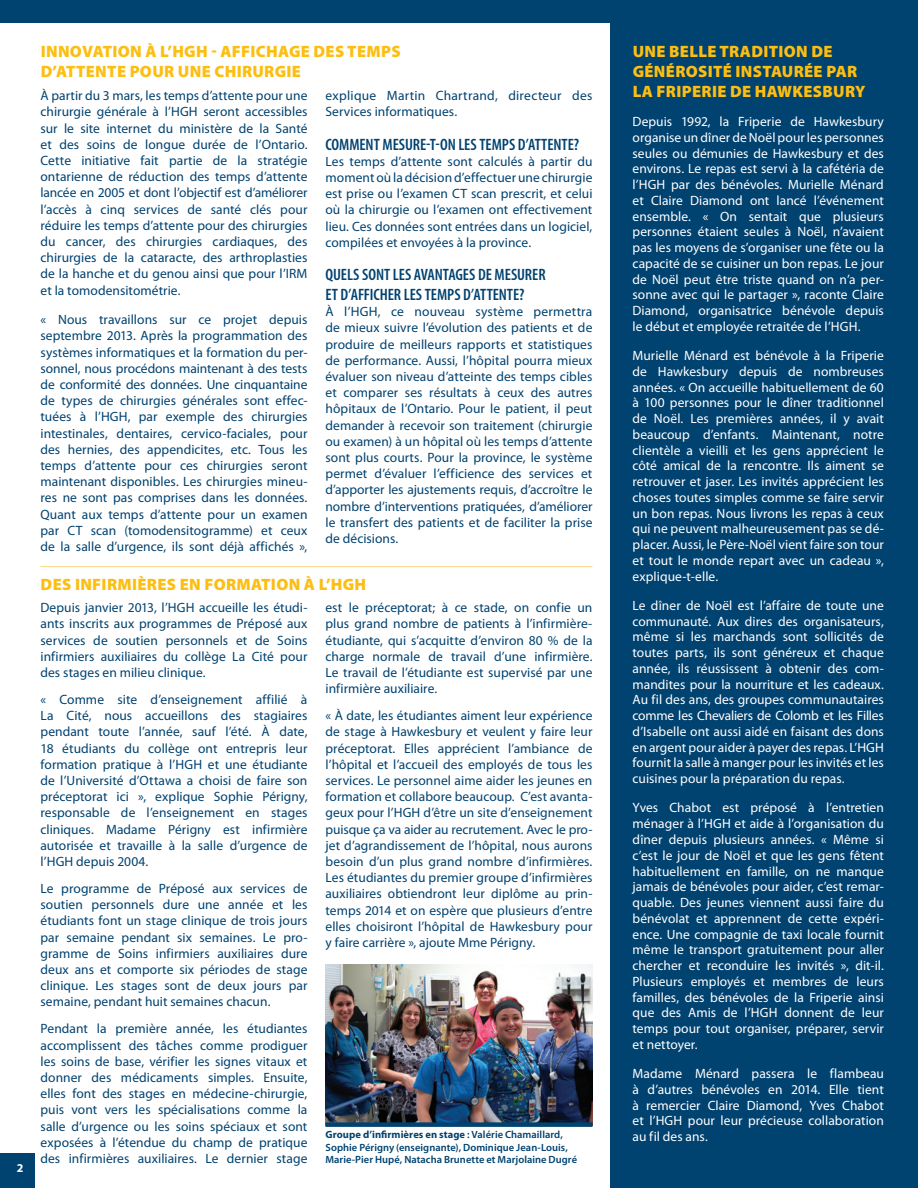
<style>
.page{position:relative;width:918px;height:1188px;background:#fff}
.page>*{position:absolute;margin:0;border:0;box-sizing:border-box;transform-origin:0 0}
.t1{font:900 16.5px/19.8px "Myriad Pro";letter-spacing:.02em;color:#fdbe12}
.t2{font:600 condensed 16.5px/19.8px "Myriad Pro";letter-spacing:-.005em;color:#004270}
.t3{font:13.5px/16.2px "Myriad Pro";letter-spacing:.005em;color:#004270;text-align:justify}
.t4{font:13.5px/15.8px "Myriad Pro";letter-spacing:.005em;color:#fff;text-align:justify}
.t5{font:700 12px "Myriad Pro";color:#fff}
.t6{font:600 10.5px/12.6px "Myriad Pro";letter-spacing:.005em;color:#004270}
.s1{font-weight:700}
</style>
<div class="page">
<div style="left:0;top:1153px;width:35px;height:35px;background:#004270"></div>
<div style="left:0;top:0;width:918px;height:22px;background:#004270"></div>
<hr style="left:40px;top:566px;width:552px;height:1px;background:#fed786">
<div style="left:610px;top:10px;width:308px;height:1178px;background:#004270"></div>
<img style="left:325px;top:965px;width:268px;height:160px">
<div style="left:326px;top:1122px;width:266px;height:5px;background:#004270"></div>
<p class="t5" style="left:17px;top:1160px;width:8px">2</p>
<p class="t1" style="left:41px;top:42px;width:144px">INNOVATION À L’HGH</p>
<p class="t1" style="left:41px;top:42px;width:361px;text-indent:171px">- AFFICHAGE DES TEMPS<br>D’ATTENTE POUR UNE CHIRURGIE</p>
<p class="t3" style="left:40px;top:87px;width:269px">À partir du 3 mars, les temps d’attente pour une chirurgie générale à l’HGH seront accessibles sur le site internet du ministère de la Santé et des soins de longue durée de l’Ontario.<br>Cette initiative fait partie de la stratégie ontarienne de réduction des temps d’attente lancée en 2005 et dont l’objectif est d’améliorer l’accès à cinq services de santé clés pour réduire les temps d’attente pour des chirurgies du cancer, des chirurgies cardiaques, des chirurgies de la cataracte, des arthroplasties de la hanche et du genou ainsi que pour l’IRM et la tomodensitométrie.</p>
<p class="t3" style="left:40px;top:311px;width:269px">« Nous travaillons sur ce projet depuis septembre 2013. Après la programmation des systèmes informatiques et la formation du per&shy;sonnel, nous procédons maintenant à des tests de conformité des données. Une cinquantaine de types de chirurgies générales sont effec&shy;tuées à l’HGH, par exemple des chirurgies intestinales, dentaires, cervico-faciales, pour des hernies, des appendicites, etc. Tous les temps d’attente pour ces chirurgies seront maintenant disponibles. Les chirurgies mineu&shy;res ne sont pas comprises dans les données.<br>Quant aux temps d’attente pour un examen par CT scan (tomodensitogramme) et ceux de la salle d’urgence, ils sont déjà affichés »,</p>
<p class="t3" style="left:325px;top:87px;width:268px">explique Martin Chartrand, directeur des<br>Services informatiques.</p>
<p class="t2" style="left:326px;top:135px;width:255px">COMMENT MESURE-T-ON LES TEMPS D’ATTENTE?</p>
<p class="t3" style="left:326px;top:153px;width:269px">Les temps d’attente sont calculés à partir du moment où la décision d’effectuer une chirurgie est prise ou l’examen CT scan prescrit, et celui où la chirurgie ou l’examen ont effectivement lieu. Ces données sont entrées dans un logiciel, compilées et envoyées à la province.</p>
<p class="t2" style="left:326px;top:265px;width:222px">QUELS SONT LES AVANTAGES DE MESURER<br>ET D’AFFICHER LES TEMPS D’ATTENTE?</p>
<p class="t3" style="left:326px;top:303px;width:269px">À l’HGH, ce nouveau système permettra de mieux suivre l’évolution des patients et de produire de meilleurs rapports et statistiques de performance. Aussi, l’hôpital pourra mieux évaluer son niveau d’atteinte des temps cibles et comparer ses résultats à ceux des autres hôpitaux de l’Ontario. Pour le patient, il peut demander à recevoir son traitement (chirurgie ou examen) à un hôpital où les temps d’attente sont plus courts. Pour la province, le système permet d’évaluer l’efficience des services et d’apporter les ajustements requis, d’accroître le nombre d’interventions pratiquées, d’améliorer le transfert des patients et de faciliter la prise de décisions.</p>
<p class="t1" style="left:41px;top:575px;width:303px">DES INFIRMIÈRES EN FORMATION À L’HGH</p>
<p class="t3" style="left:40px;top:599px;width:269px">Depuis janvier 2013, l’HGH accueille les étudi&shy;ants inscrits aux programmes de Préposé aux services de soutien personnels et de Soins infirmiers auxiliaires du collège La Cité pour des stages en milieu clinique.</p>
<p class="t3" style="left:40px;top:691px;width:269px">« Comme site d’enseignement affilié à La Cité, nous accueillons des stagiaires pendant toute l’année, sauf l’été. À date, 18 étudiants du collège ont entrepris leur formation pratique à l’HGH et une étudiante de l’Université d’Ottawa a choisi de faire son préceptorat ici », explique Sophie Périgny, responsable de l’enseignement en stages cliniques. Madame Périgny est infirmière autorisée et travaille à la salle d’urgence de l’HGH depuis 2004.</p>
<p class="t3" style="left:40px;top:880px;width:269px">Le programme de Préposé aux services de soutien personnels dure une année et les étudiants font un stage clinique de trois jours par semaine pendant six semaines. Le pro&shy;gramme de Soins infirmiers auxiliaires dure deux ans et comporte six périodes de stage clinique. Les stages sont de deux jours par semaine, pendant huit semaines chacun.</p>
<p class="t3" style="left:40px;top:1020px;width:269px">Pendant la première année, les étudiantes accomplissent des tâches comme prodiguer les soins de base, vérifier les signes vitaux et donner des médicaments simples. Ensuite, elles font des stages en médecine-chirurgie, puis vont vers les spécialisations comme la salle d’urgence ou les soins spéciaux et sont exposées à l’étendue du champ de pratique des infirmières auxiliaires. Le dernier stage</p>
<p class="t3" style="left:325px;top:599px;width:269px">est le préceptorat; à ce stade, on confie un plus grand nombre de patients à l’infirmière&shy;étudiante, qui s’acquitte d’environ 80 % de la charge normale de travail d’une infirmière.<br>Le travail de l’étudiante est supervisé par une infirmière auxiliaire.</p>
<p class="t3" style="left:325px;top:707px;width:269px">« À date, les étudiantes aiment leur expérience de stage à Hawkesbury et veulent y faire leur préceptorat. Elles apprécient l’ambiance de l’hôpital et l’accueil des employés de tous les services. Le personnel aime aider les jeunes en formation et collabore beaucoup. C’est avanta&shy;geux pour l’HGH d’être un site d’enseignement puisque ça va aider au recrutement. Avec le pro&shy;jet d’agrandissement de l’hôpital, nous aurons besoin d’un plus grand nombre d’infirmières.<br>Les étudiantes du premier groupe d’infirmières auxiliaires obtiendront leur diplôme au prin&shy;temps 2014 et on espère que plusieurs d’entre elles choisiront l’hôpital de Hawkesbury pour y faire carrière », ajoute Mme Périgny.</p>
<p class="t6" style="left:326px;top:1128px;width:253px"><span class="s1">Groupe d’infirmières en stage</span> : Valérie Chamaillard,<br>Sophie Périgny (enseignante), Dominique Jean-Louis,<br>Marie-Pier Hupé, Natacha Brunette et Marjolaine Dugré</p>
<p class="t1" style="left:633px;top:42px;width:234px">UNE BELLE TRADITION DE<br>GÉNÉROSITÉ INSTAURÉE PAR<br>LA FRIPERIE DE HAWKESBURY</p>
<p class="t4" style="left:633px;top:113px;width:253px">Depuis 1992, la Friperie de Hawkesbury organise un dîner de Noël pour les personnes seules ou démunies de Hawkesbury et des environs. Le repas est servi à la cafétéria de l’HGH par des bénévoles. Murielle Ménard et Claire Diamond ont lancé l’événement ensemble. « On sentait que plusieurs personnes étaient seules à Noël, n’avaient pas les moyens de s’organiser une fête ou la capacité de se cuisiner un bon repas. Le jour de Noël peut être triste quand on n’a per&shy;sonne avec qui le partager », raconte Claire Diamond, organisatrice bénévole depuis le début et employée retraitée de l’HGH.</p>
<p class="t4" style="left:633px;top:348px;width:253px">Murielle Ménard est bénévole à la Friperie de Hawkesbury depuis de nombreuses années. « On accueille habituellement de 60 à 100 personnes pour le dîner traditionnel de Noël. Les premières années, il y avait beaucoup d’enfants. Maintenant, notre clientèle a vieilli et les gens apprécient le côté amical de la rencontre. Ils aiment se retrouver et jaser. Les invités apprécient les choses toutes simples comme se faire servir un bon repas. Nous livrons les repas à ceux qui ne peuvent malheureusement pas se dé&shy;placer. Aussi, le Père-Noël vient faire son tour et tout le monde repart avec un cadeau », explique-t-elle.</p>
<p class="t4" style="left:633px;top:597px;width:253px">Le dîner de Noël est l’affaire de toute une communauté. Aux dires des organisateurs, même si les marchands sont sollicités de toutes parts, ils sont généreux et chaque année, ils réussissent à obtenir des com&shy;mandites pour la nourriture et les cadeaux.<br>Au fil des ans, des groupes communautaires comme les Chevaliers de Colomb et les Filles d’Isabelle ont aussi aidé en faisant des dons en argent pour aider à payer des repas. L’HGH fournit la salle à manger pour les invités et les cuisines pour la préparation du repas.</p>
<p class="t4" style="left:633px;top:800px;width:253px">Yves Chabot est préposé à l’entretien ménager à l’HGH et aide à l’organisation du dîner depuis plusieurs années. « Même si c’est le jour de Noël et que les gens fêtent habituellement en famille, on ne manque jamais de bénévoles pour aider, c’est remar&shy;quable. Des jeunes viennent aussi faire du bénévolat et apprennent de cette expéri&shy;ence. Une compagnie de taxi locale fournit même le transport gratuitement pour aller chercher et reconduire les invités », dit-il.<br>Plusieurs employés et membres de leurs familles, des bénévoles de la Friperie ainsi que des Amis de l’HGH donnent de leur temps pour tout organiser, préparer, servir et nettoyer.</p>
<p class="t4" style="left:633px;top:1065px;width:253px">Madame Ménard passera le flambeau à d’autres bénévoles en 2014. Elle tient à remercier Claire Diamond, Yves Chabot et l’HGH pour leur précieuse collaboration au fil des ans.</p>
</div>
